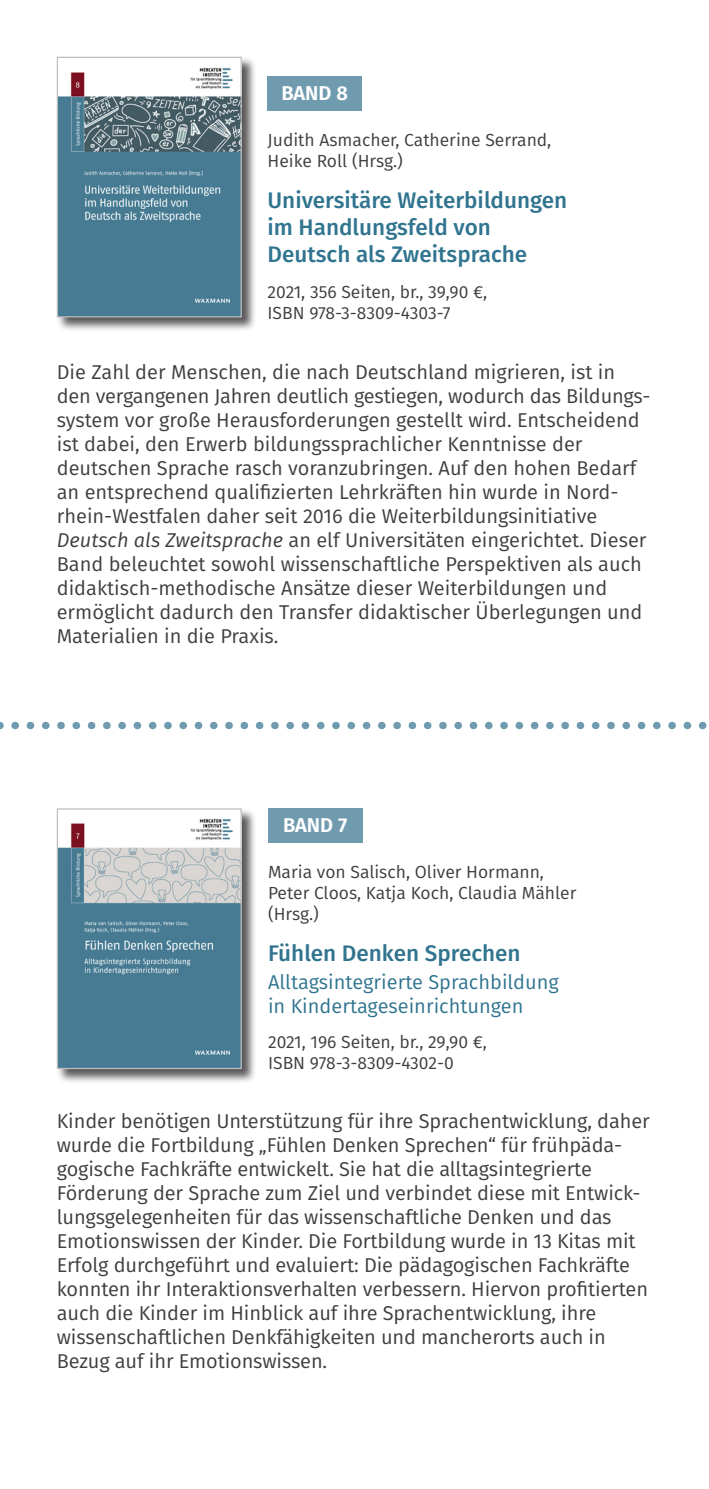
<style>
.page{position:relative;width:709px;height:1489px;background:#fff}
.page>*{position:absolute;margin:0;border:0;box-sizing:border-box;transform-origin:0 0}
.t1{font:500 22.5px/27px "Fira Sans";color:#30748f}
.t2{font:20px/24px "Fira Sans";letter-spacing:-.005em;color:#3e3e3f}
.t3{font:20px/24px "Fira Sans";color:#30748f}
.t4{font:600 20px "Fira Sans";color:#fff}
.t5{font:17.5px/21px "Fira Sans";color:#3e3e3f}
.s1{font-style:italic}
</style>
<div class="page">
<div style="left:267px;top:77px;width:95px;height:34px;background:#709baf"></div>
<div style="left:56px;top:56px;width:201px;height:276px;background:#231f20;opacity:.75"></div>
<img style="left:59px;top:59px;width:181px;height:256px">
<div style="left:57px;top:57px;width:185px;height:260px;border:1px solid #bcbdc0"></div>
<div style="left:268px;top:808px;width:94px;height:34px;background:#709baf"></div>
<div style="left:56px;top:807px;width:201px;height:276px;background:#231f20;opacity:.75"></div>
<img style="left:59px;top:810px;width:181px;height:257px">
<div style="left:57px;top:808px;width:185px;height:261px;border:1px solid #bcbdc0"></div>
<svg style="left:0;top:721px;width:707px;height:8px"></svg>
<p class="t4" style="left:281px;top:76px;width:68px">BAND 8</p>
<p class="t5" style="left:267px;top:129px;width:285px">Judith Asmacher, Catherine Serrand,<br>Heike Roll (Hrsg.)</p>
<p class="t1" style="left:267px;top:186px;width:301px">Universitäre Weiterbildungen im Handlungsfeld von<br>Deutsch als Zweitsprache</p>
<p class="t5" style="left:267px;top:280px;width:221px">2021, 356 Seiten, br., 39,90 €,<br>ISBN 978-3-8309-4303-7</p>
<p class="t2" style="left:57px;top:359px;width:595px">Die Zahl der Menschen, die nach Deutschland migrieren, ist in den vergangenen Jahren deutlich gestiegen, wodurch das Bildungs&shy;system vor große Herausforderungen gestellt wird. Entscheidend ist dabei, den Erwerb bildungssprachlicher Kenntnisse der deutschen Sprache rasch voranzubringen. Auf den hohen Bedarf an entsprechend qualifizierten Lehrkräften hin wurde in Nord&shy;rhein-Westfalen daher seit 2016 die Weiterbildungsinitiative <span class="s1">Deutsch als Zweitsprache</span> an elf Universitäten eingerichtet. Dieser Band beleuchtet sowohl wissenschaftliche Perspektiven als auch didaktisch-methodische Ansätze dieser Weiterbildungen und ermöglicht dadurch den Transfer didaktischer Überlegungen und Materialien in die Praxis.</p>
<p class="t4" style="left:283px;top:808px;width:66px">BAND 7</p>
<p class="t5" style="left:268px;top:861px;width:310px">Maria von Salisch, Oliver Hormann,<br>Peter Cloos, Katja Koch, Claudia Mähler (Hrsg.)</p>
<p class="t1" style="left:268px;top:938px;width:254px">Fühlen Denken Sprechen</p>
<p class="t3" style="left:268px;top:969px;width:292px">Alltagsintegrierte Sprachbildung in Kindertageseinrichtungen</p>
<p class="t5" style="left:268px;top:1031px;width:220px">2021, 196 Seiten, br., 29,90 €,<br>ISBN 978-3-8309-4302-0</p>
<p class="t2" style="left:57px;top:1108px;width:594px">Kinder benötigen Unterstützung für ihre Sprachentwicklung, daher wurde die Fortbildung „Fühlen Denken Sprechen“ für frühpäda&shy;gogische Fachkräfte entwickelt. Sie hat die alltagsintegrierte Förderung der Sprache zum Ziel und verbindet diese mit Entwick&shy;lungsgelegenheiten für das wissenschaftliche Denken und das Emotionswissen der Kinder. Die Fortbildung wurde in 13 Kitas mit Erfolg durchgeführt und evaluiert: Die pädagogischen Fachkräfte konnten ihr Interaktionsverhalten verbessern. Hiervon profitierten auch die Kinder im Hinblick auf ihre Sprachentwicklung, ihre wissenschaftlichen Denkfähigkeiten und mancherorts auch in Bezug auf ihr Emotionswissen.</p>
</div>
